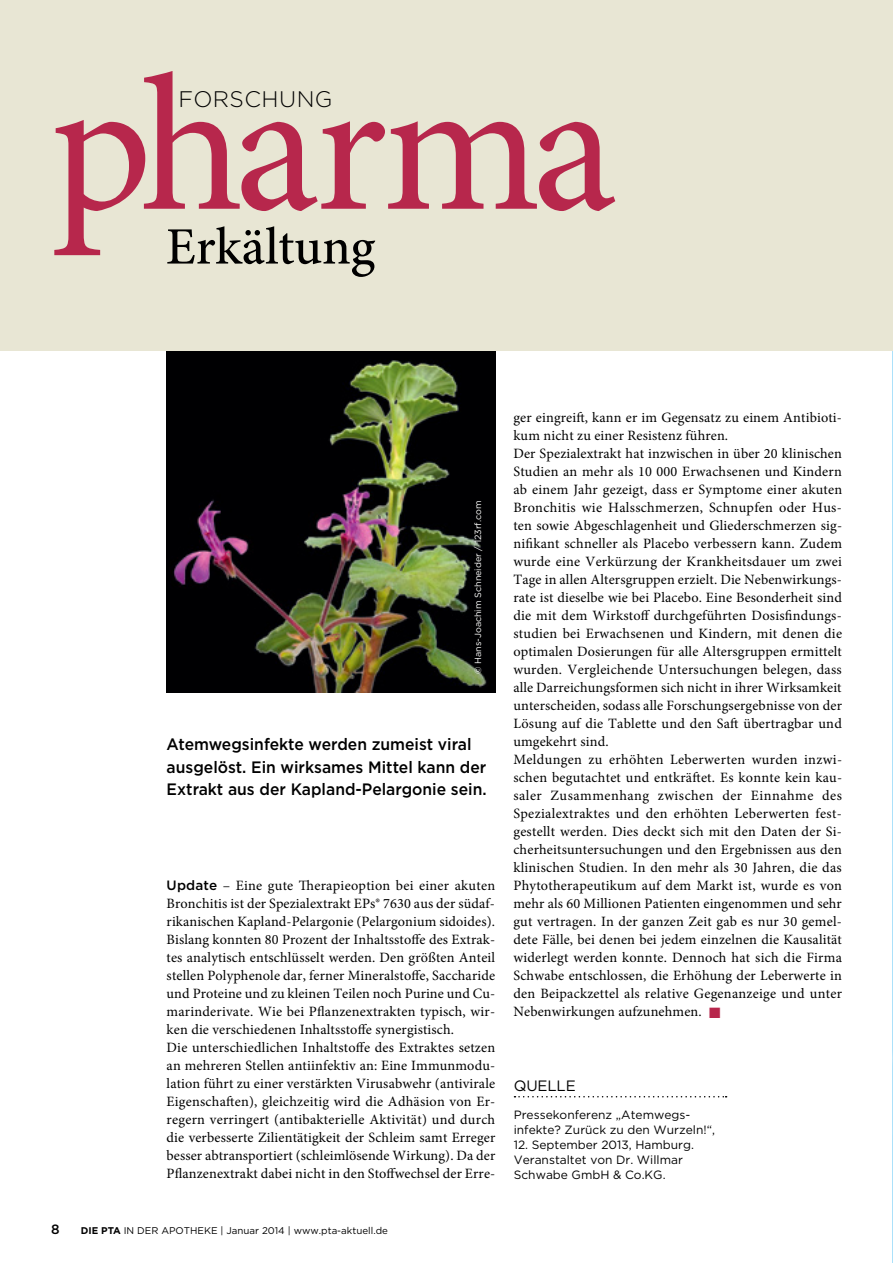
<style>
.page{position:relative;width:893px;height:1263px;background:#fff}
.page>*{position:absolute;margin:0;border:0;box-sizing:border-box;transform-origin:0 0}
.t1{font:193.5px "Minion Pro";letter-spacing:-.05em;color:#b7274c}
.t2{font:500 52.5px "Minion Pro";color:#000}
.t3{font:300 22.5px "Gotham";letter-spacing:.02em;color:#000}
.t4{font:500 16.5px/22.5px "Gotham";color:#000;scale:.95 1}
.t5{font:15px "Gotham";letter-spacing:-.01em;color:#000}
.t6{font:14.25px/18px "Minion Pro";letter-spacing:.015em;color:#000}
.t7{font:500 13.5px "Gotham";color:#000}
.t8{font:12px/15px "Gotham";color:#000}
.t9{font:9.75px "Gotham";color:#000}
.t10{font:9px "Gotham";color:#fff}
.s1{font-family:"Gotham";font-weight:500;font-size:13.5px}
.s2{font-weight:700}
.s3{color:#b7274c}
</style>
<div class="page">
<img style="left:892px;top:148px;width:1px;height:591px">
<img style="left:892px;top:738px;width:1px;height:525px">
<img style="left:167px;top:350px;width:328px;height:342px">
<div style="left:0;top:0;width:893px;height:350px;background:#e8e6d4"></div>
<svg style="left:514px;top:1096px;width:213px;height:1px"></svg>
<h1 class="t1" style="left:51px;top:17px;width:567px">pharma</h1>
<h3 class="t3" style="left:179px;top:85px;width:155px">FORSCHUNG</h3>
<h2 class="t2" style="left:166px;top:211px;width:211px">Erkältung</h2>
<p class="t10" style="left:472px;top:674px;width:175px;rotate:-90deg">© Hans-Joachim Schneider / 123rf.com</p>
<p class="t4" style="left:167px;top:733px;width:338px">Atemwegsinfekte werden zumeist viral ausgelöst. Ein wirksames Mittel kann der<br>Extrakt aus der Kapland-Pelargonie sein.</p>
<p class="t6" style="left:167px;top:877px;width:330px"><span class="s1">Update</span> – Eine gute Therapieoption bei einer akuten Bronchitis ist der Spezialextrakt EPs® 7630 aus der südaf&shy;rikanischen Kapland-Pelargonie (Pelargonium sidoides).<br>Bislang konnten 80 Prozent der Inhaltsstoffe des Extrak&shy;tes analytisch entschlüsselt werden. Den größten Anteil stellen Polyphenole dar, ferner Mineralstoffe, Saccharide und Proteine und zu kleinen Teilen noch Purine und Cu&shy;marinderivate. Wie bei Pflanzenextrakten typisch, wir&shy;ken die verschiedenen Inhaltsstoffe synergistisch.<br>Die unterschiedlichen Inhaltstoffe des Extraktes setzen an mehreren Stellen antiinfektiv an: Eine Immunmodu&shy;lation führt zu einer verstärkten Virusabwehr (antivirale Eigenschaften), gleichzeitig wird die Adhäsion von Er&shy;regern verringert (antibakterielle Aktivität) und durch die verbesserte Zilientätigkeit der Schleim samt Erreger besser abtransportiert (schleimlösende Wirkung). Da der Pflanzenextrakt dabei nicht in den Stoffwechsel der Erre-</p>
<p class="t7" style="left:51px;top:1220px;width:10px">8</p>
<p class="t9" style="left:81px;top:1224px;width:309px"><span class="s2">DIE PTA</span> IN DER APOTHEKE | Januar 2014 | www.pta-aktuell.de</p>
<p class="t6" style="left:513px;top:409px;width:330px">ger eingreift, kann er im Gegensatz zu einem Antibioti&shy;kum nicht zu einer Resistenz führen.<br>Der Spezialextrakt hat inzwischen in über 20 klinischen Studien an mehr als 10 000 Erwachsenen und Kindern ab einem Jahr gezeigt, dass er Symptome einer akuten Bronchitis wie Halsschmerzen, Schnupfen oder Hus&shy;ten sowie Abgeschlagenheit und Gliederschmerzen sig&shy;nifikant schneller als Placebo verbessern kann. Zudem wurde eine Verkürzung der Krankheitsdauer um zwei Tage in allen Altersgruppen erzielt. Die Nebenwirkungs&shy;rate ist dieselbe wie bei Placebo. Eine Besonderheit sind die mit dem Wirkstoff durchgeführten Dosisfindungs&shy;studien bei Erwachsenen und Kindern, mit denen die optimalen Dosierungen für alle Altersgruppen ermittelt wurden. Vergleichende Untersuchungen belegen, dass alle Darreichungsformen sich nicht in ihrer Wirksamkeit unterscheiden, sodass alle Forschungsergebnisse von der Lösung auf die Tablette und den Saft übertragbar und umgekehrt sind.<br>Meldungen zu erhöhten Leberwerten wurden inzwi&shy;schen begutachtet und entkräftet. Es konnte kein kau&shy;saler Zusammenhang zwischen der Einnahme des Spezialextraktes und den erhöhten Leberwerten fest&shy;gestellt werden. Dies deckt sich mit den Daten der Si&shy;cherheitsuntersuchungen und den Ergebnissen aus den klinischen Studien. In den mehr als 30 Jahren, die das Phytotherapeutikum auf dem Markt ist, wurde es von mehr als 60 Millionen Patienten eingenommen und sehr gut vertragen. In der ganzen Zeit gab es nur 30 gemel&shy;dete Fälle, bei denen bei jedem einzelnen die Kausalität widerlegt werden konnte. Dennoch hat sich die Firma Schwabe entschlossen, die Erhöhung der Leberwerte in den Beipackzettel als relative Gegenanzeige und unter Nebenwirkungen aufzunehmen. <span class="s3">■</span></p>
<p class="t5" style="left:514px;top:1076px;width:64px">Quelle</p>
<p class="t8" style="left:514px;top:1107px;width:203px">Pressekonferenz „Atemwegs&shy;infekte? Zurück zu den Wurzeln!“,</p>
<p class="t8" style="left:514px;top:1137px;width:182px">12. September 2013, Hamburg.<br>Veranstaltet von Dr. Willmar<br>Schwabe GmbH &amp; Co.KG.</p>
</div>
